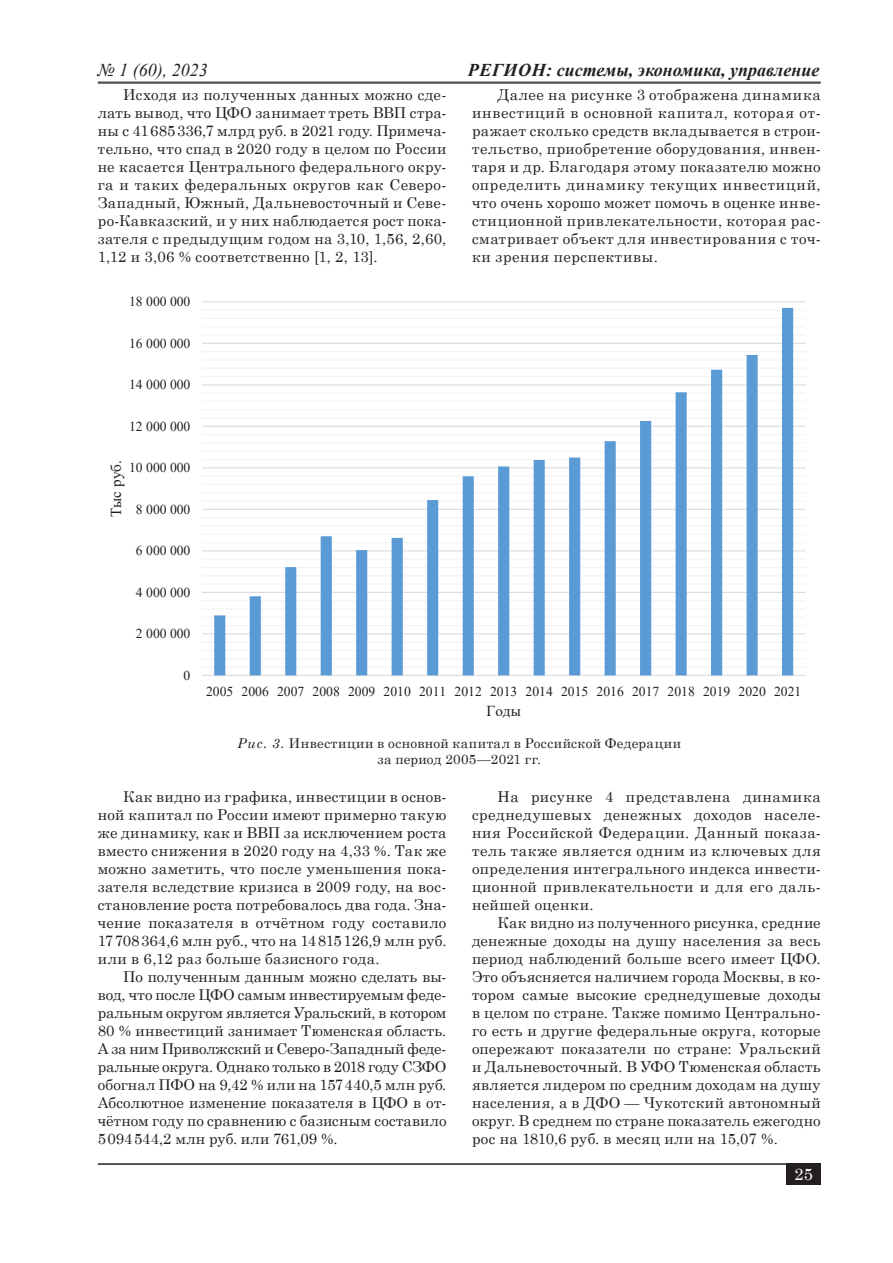
<style>
.page{position:relative;width:893px;height:1263px;background:#fff}
.page>*{position:absolute;margin:0;border:0;box-sizing:border-box;transform-origin:0 0}
.t1{font:italic 700 18px "Times New Roman";color:#231f20}
.t2{font:italic 18px "Times New Roman";color:#231f20}
.t3{font:16.5px "Century Schoolbook";color:#fff}
.t4{font:15.15px "Times New Roman";color:#231f20}
.t5{font:15px/18px "Century Schoolbook";letter-spacing:.025em;color:#231f20;text-align:justify}
.t6{font:13.65px "Times New Roman";color:#231f20}
.t7{font:13.5px/16.2px "Century Schoolbook";letter-spacing:.025em;color:#231f20;text-align:center}
.s1{font-style:italic}
</style>
<div class="page">
<hr style="left:98px;top:1163px;width:723px;height:2px;background:#231f20">
<div style="left:787px;top:1163px;width:34px;height:21px;background:#231f20"></div>
<hr style="left:98px;top:82px;width:723px;height:1px;background:#231f20">
<hr style="left:98px;top:83px;width:723px;height:1px;background:#231f20">
<hr style="left:202px;top:666px;width:603px;height:2px;background:#f2f3f4">
<hr style="left:202px;top:658px;width:603px;height:1px;background:#f2f3f4">
<hr style="left:202px;top:650px;width:603px;height:1px;background:#f2f3f4">
<hr style="left:202px;top:642px;width:603px;height:1px;background:#f2f3f4">
<hr style="left:202px;top:625px;width:603px;height:1px;background:#f2f3f4">
<hr style="left:202px;top:617px;width:603px;height:1px;background:#f2f3f4">
<hr style="left:202px;top:608px;width:603px;height:2px;background:#f2f3f4">
<hr style="left:202px;top:600px;width:603px;height:1px;background:#f2f3f4">
<hr style="left:202px;top:583px;width:603px;height:2px;background:#f2f3f4">
<hr style="left:202px;top:575px;width:603px;height:1px;background:#f2f3f4">
<hr style="left:202px;top:567px;width:603px;height:1px;background:#f2f3f4">
<hr style="left:202px;top:559px;width:603px;height:1px;background:#f2f3f4">
<hr style="left:202px;top:542px;width:603px;height:1px;background:#f2f3f4">
<hr style="left:202px;top:534px;width:603px;height:1px;background:#f2f3f4">
<hr style="left:202px;top:525px;width:603px;height:1px;background:#f2f3f4">
<hr style="left:202px;top:517px;width:603px;height:1px;background:#f2f3f4">
<hr style="left:202px;top:500px;width:603px;height:2px;background:#f2f3f4">
<hr style="left:202px;top:492px;width:603px;height:1px;background:#f2f3f4">
<hr style="left:202px;top:484px;width:603px;height:1px;background:#f2f3f4">
<hr style="left:202px;top:476px;width:603px;height:1px;background:#f2f3f4">
<hr style="left:202px;top:459px;width:603px;height:1px;background:#f2f3f4">
<hr style="left:202px;top:451px;width:603px;height:1px;background:#f2f3f4">
<hr style="left:202px;top:442px;width:603px;height:1px;background:#f2f3f4">
<hr style="left:202px;top:434px;width:603px;height:1px;background:#f2f3f4">
<hr style="left:202px;top:417px;width:603px;height:2px;background:#f2f3f4">
<hr style="left:202px;top:409px;width:603px;height:1px;background:#f2f3f4">
<hr style="left:202px;top:401px;width:603px;height:1px;background:#f2f3f4">
<hr style="left:202px;top:392px;width:603px;height:2px;background:#f2f3f4">
<hr style="left:202px;top:376px;width:603px;height:1px;background:#f2f3f4">
<hr style="left:202px;top:368px;width:603px;height:1px;background:#f2f3f4">
<hr style="left:202px;top:359px;width:603px;height:1px;background:#f2f3f4">
<hr style="left:202px;top:351px;width:603px;height:1px;background:#f2f3f4">
<hr style="left:202px;top:334px;width:603px;height:1px;background:#f2f3f4">
<hr style="left:202px;top:326px;width:603px;height:1px;background:#f2f3f4">
<hr style="left:202px;top:318px;width:603px;height:1px;background:#f2f3f4">
<hr style="left:202px;top:309px;width:603px;height:2px;background:#f2f3f4">
<hr style="left:202px;top:675px;width:603px;height:1px;background:#dcdddf">
<hr style="left:202px;top:633px;width:603px;height:1px;background:#dcdddf">
<hr style="left:202px;top:592px;width:603px;height:1px;background:#dcdddf">
<hr style="left:202px;top:550px;width:603px;height:1px;background:#dcdddf">
<hr style="left:202px;top:509px;width:603px;height:1px;background:#dcdddf">
<hr style="left:202px;top:467px;width:603px;height:1px;background:#dcdddf">
<hr style="left:202px;top:426px;width:603px;height:1px;background:#dcdddf">
<hr style="left:202px;top:384px;width:603px;height:1px;background:#dcdddf">
<hr style="left:202px;top:343px;width:603px;height:1px;background:#dcdddf">
<hr style="left:202px;top:301px;width:603px;height:1px;background:#dcdddf">
<svg style="left:214px;top:308px;width:579px;height:367px"></svg>
<p class="t2" style="left:98px;top:58px;width:111px">№ 1 (60), 2023</p>
<p class="t1" style="left:468px;top:58px;width:353px">Регион: системы, экономика, управление</p>
<p class="t5" style="left:98px;top:85px;width:350px;text-indent:26px">Исходя из полученных данных можно сде&shy;лать вывод, что ЦФО занимает треть ВВП стра&shy;ны с 41685336,7 млрд руб. в 2021 году. Примеча&shy;тельно, что спад в 2020 году в целом по России не касается Центрального федерального окру&shy;га и таких федеральных округов как Северо-Западный, Южный, Дальневосточный и Севе&shy;ро-Кавказский, и у них наблюдается рост пока&shy;зателя с предыдущим годом на 3,10, 1,56, 2,60, 1,12 и 3,06 % соответственно [1, 2, 13].</p>
<p class="t5" style="left:472px;top:85px;width:350px;text-indent:26px">Далее на рисунке 3 отображена динамика инвестиций в основной капитал, которая от&shy;ражает сколько средств вкладывается в строи&shy;тельство, приобретение оборудования, инвен&shy;таря и др. Благодаря этому показателю можно определить динамику текущих инвестиций, что очень хорошо может помочь в оценке инве&shy;стиционной привлекательности, которая рас&shy;сматривает объект для инвестирования с точ&shy;ки зрения перспективы.</p>
<p class="t6" style="left:129px;top:292px;width:63px">18 000 000</p>
<p class="t6" style="left:129px;top:333px;width:63px">16 000 000</p>
<p class="t6" style="left:129px;top:375px;width:63px">14 000 000</p>
<p class="t6" style="left:129px;top:416px;width:63px">12 000 000</p>
<p class="t4" style="left:106px;top:517px;width:58px;rotate:-90deg">Тыс руб.</p>
<p class="t6" style="left:129px;top:458px;width:63px">10 000 000</p>
<p class="t6" style="left:136px;top:499px;width:56px">8 000 000</p>
<p class="t6" style="left:136px;top:541px;width:56px">6 000 000</p>
<p class="t6" style="left:136px;top:582px;width:56px">4 000 000</p>
<p class="t6" style="left:136px;top:624px;width:56px">2 000 000</p>
<p class="t6" style="left:184px;top:665px;width:8px">0</p>
<p class="t6" style="left:206px;top:681px;width:597px">2005 2006 2007 2008 2009 2010 2011 2012 2013 2014 2015 2016 2017 2018 2019 2020 2021</p>
<p class="t4" style="left:486px;top:700px;width:36px">Годы</p>
<p class="t7" style="left:237px;top:734px;width:445px"><span class="s1">Рис. 3.</span> Инвестиции в основной капитал в Российской Федерации за период 2005—2021 гг.</p>
<p class="t5" style="left:98px;top:786px;width:350px;text-indent:26px">Как видно из графика, инвестиции в основ&shy;ной капитал по России имеют примерно такую же динамику, как и ВВП за исключением роста вместо снижения в 2020 году на 4,33 %. Так же можно заметить, что после уменьшения пока&shy;зателя вследствие кризиса в 2009 году, на вос&shy;становление роста потребовалось два года. Зна&shy;чение показателя в отчётном году составило 17708364,6 млн руб., что на 14815126,9 млн руб. или в 6,12 раз больше базисного года.</p>
<p class="t5" style="left:98px;top:966px;width:350px;text-indent:26px">По полученным данным можно сделать вы&shy;вод, что после ЦФО самым инвестируемым феде&shy;ральным округом является Уральский, в котором 80 % инвестиций занимает Тюменская область.<br>А за ним Приволжский и Северо-Западный феде&shy;ральные округа. Однако только в 2018 году СЗФО обогнал ПФО на 9,42 % или на 157440,5 млн руб.<br>Абсолютное изменение показателя в ЦФО в от&shy;чётном году по сравнению с базисным составило 5094544,2 млн руб. или 761,09 %.</p>
<p class="t5" style="left:472px;top:786px;width:350px;text-indent:26px">На рисунке 4 представлена динамика среднедушевых денежных доходов населе&shy;ния Российской Федерации. Данный показа&shy;тель также является одним из ключевых для определения интегрального индекса инвести&shy;ционной привлекательности и для его даль&shy;нейшей оценки.</p>
<p class="t5" style="left:472px;top:912px;width:350px;text-indent:26px">Как видно из полученного рисунка, средние денежные доходы на душу населения за весь период наблюдений больше всего имеет ЦФО.<br>Это объясняется наличием города Москвы, в ко&shy;тором самые высокие среднедушевые доходы в целом по стране. Также помимо Центрально&shy;го есть и другие федеральные округа, которые опережают показатели по стране: Уральский и Дальневосточный. В УФО Тюменская область является лидером по средним доходам на душу населения, а в ДФО — Чукотский автономный округ. В среднем по стране показатель ежегодно рос на 1810,6 руб. в месяц или на 15,07 %.</p>
<p class="t3" style="left:794px;top:1160px;width:20px">25</p>
</div>
